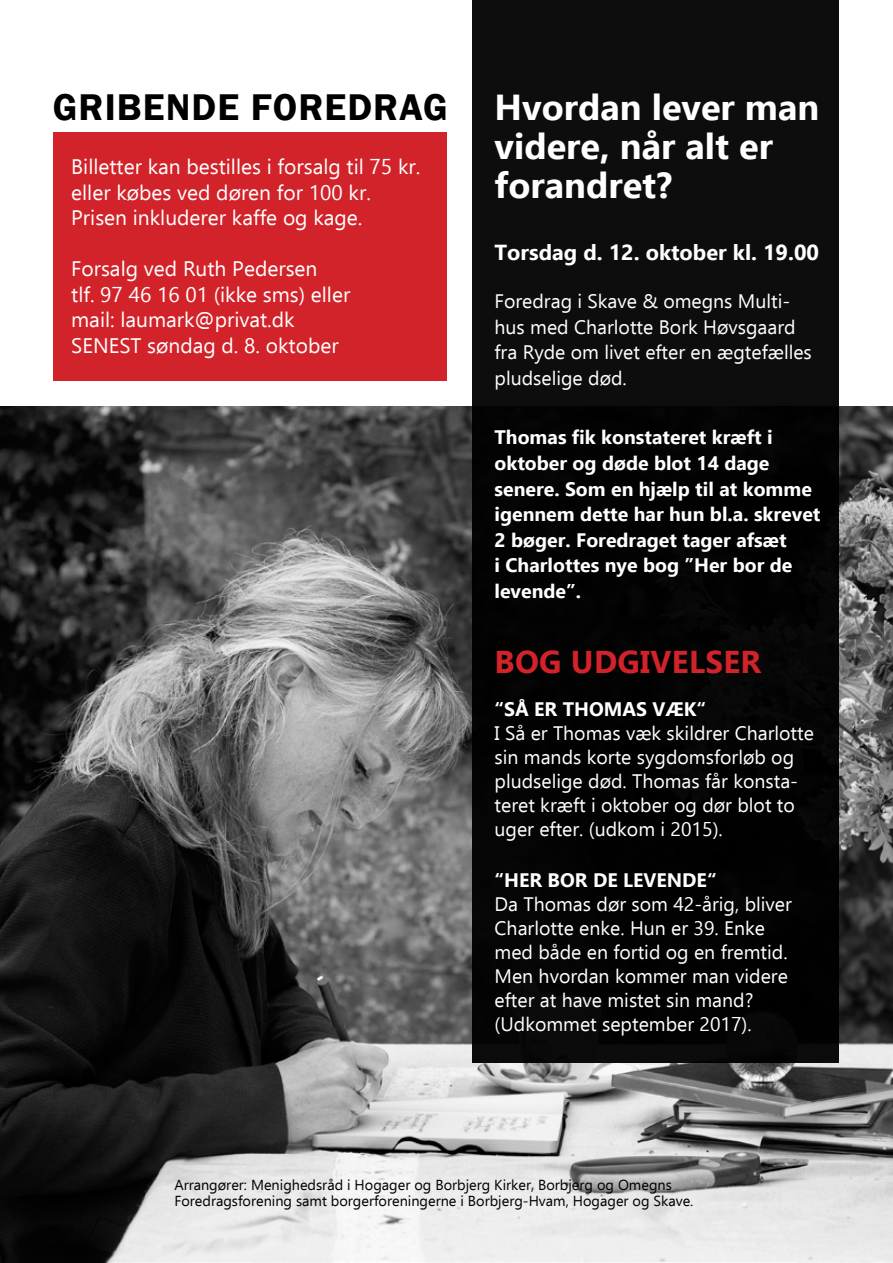
<style>
.page{position:relative;width:893px;height:1263px;background:#fff}
.page>*{position:absolute;margin:0;border:0;box-sizing:border-box;transform-origin:0 0}
.t1{font:600 38.25px "Franklin Gothic";letter-spacing:.03em;color:#000}
.t2{font:700 36.15px/39px "Ebrima";color:#fff}
.t3{font:700 31.5px "Ebrima";letter-spacing:.01em;color:#d2232a}
.t4{font:700 21.75px "Ebrima";color:#fff}
.t5{font:21px/25.5px "Ebrima";color:#fff}
.t6{font:19.5px/24px "Ebrima";color:#fff}
.t7{font:700 19.5px/25.5px "Ebrima";color:#fff}
.t8{font:14.4px/16px "Ebrima";color:#000}
</style>
<div class="page">
<img style="left:0;top:406px;width:893px;height:857px">
<div style="left:472px;top:0;width:367px;height:1063px;background:#000"></div>
<div style="left:53px;top:132px;width:393px;height:249px;background:#d2232a"></div>
<h1 class="t1" style="left:53px;top:84px;width:393px">GRIBENDE FOREDRAG</h1>
<p class="t5" style="left:71px;top:154px;width:351px">Billetter kan bestilles i forsalg til 75 kr. eller købes ved døren for 100 kr.<br>Prisen inkluderer kaffe og kage.</p>
<p class="t5" style="left:71px;top:256px;width:281px">Forsalg ved Ruth Pedersen<br>tlf. 97 46 16 01 (ikke sms) eller mail: laumark@privat.dk<br>SENEST søndag d. 8. oktober</p>
<h2 class="t2" style="left:495px;top:87px;width:326px">Hvordan lever man videre, når alt er forandret?</h2>
<p class="t4" style="left:495px;top:236px;width:326px">Torsdag d. 12. oktober kl. 19.00</p>
<p class="t6" style="left:495px;top:288px;width:319px;line-height:25.5px">Foredrag i Skave &amp; omegns Multi&shy;hus med Charlotte Bork Høvsgaard fra Ryde om livet efter en ægtefælles pludselige død.</p>
<p class="t7" style="left:495px;top:424px;width:327px">Thomas fik konstateret kræft i oktober og døde blot 14 dage senere. Som en hjælp til at komme igennem dette har hun bl.a. skrevet<br>2 bøger. Foredraget tager afsæt<br>i Charlottes nye bog ”Her bor de levende”.</p>
<h3 class="t3" style="left:495px;top:638px;width:268px">BOG UDGIVELSER</h3>
<p class="t7" style="left:495px;top:696px;width:213px">“SÅ ER THOMAS VÆK“</p>
<p class="t6" style="left:495px;top:721px;width:321px">I Så er Thomas væk skildrer Charlotte sin mands korte sygdomsforløb og pludselige død. Thomas får konsta&shy;teret kræft i oktober og dør blot to uger efter. (udkom i 2015).</p>
<p class="t7" style="left:495px;top:867px;width:224px">“HER BOR DE LEVENDE“</p>
<p class="t6" style="left:495px;top:892px;width:299px">Da Thomas dør som 42-årig, bliver<br>Charlotte enke. Hun er 39. Enke med både en fortid og en fremtid.<br>Men hvordan kommer man videre efter at have mistet sin mand? (Udkommet september 2017).</p>
<p class="t8" style="left:174px;top:1176px;width:521px">Arrangører: Menighedsråd i Hogager og Borbjerg Kirker, Borbjerg og Omegns<br>Foredragsforening samt borgerforeningerne i Borbjerg-Hvam, Hogager og Skave.</p>
</div>
